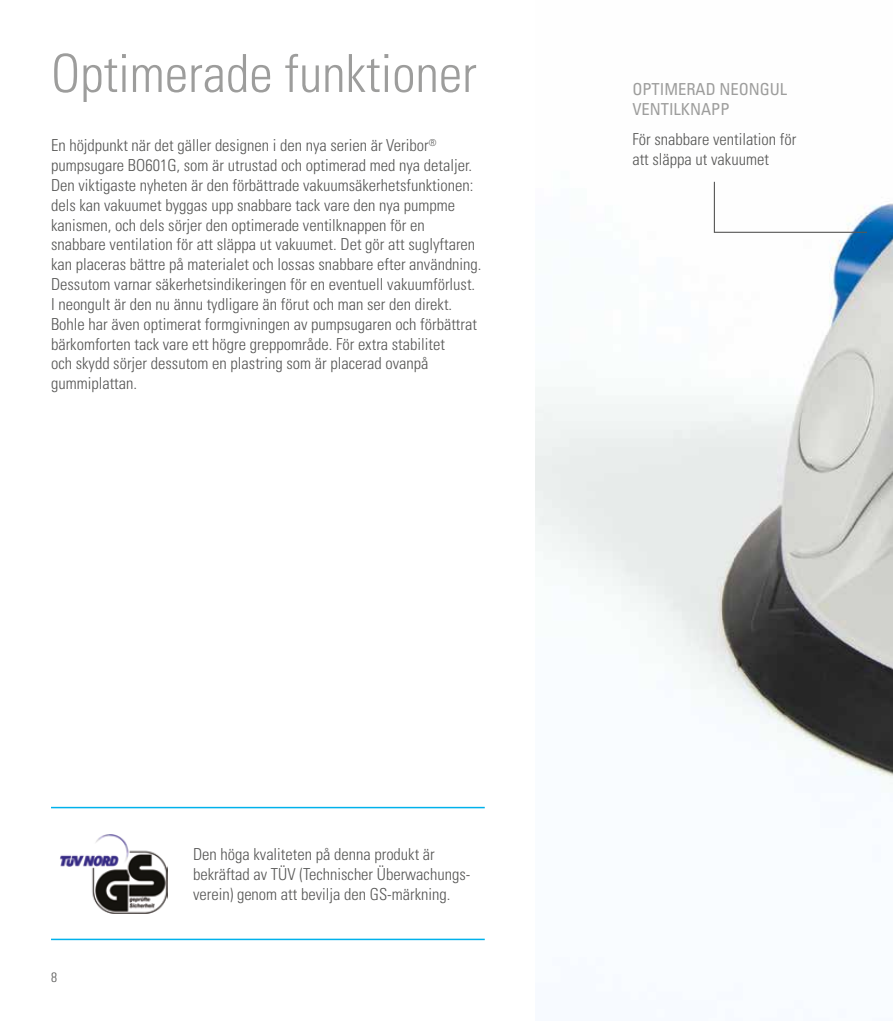
<style>
.page{position:relative;width:893px;height:1021px;background:#fff}
.page>*{position:absolute;margin:0;border:0;box-sizing:border-box;transform-origin:0 0}
.t1{font:300 condensed 52.5px "Univers";color:#9d9d9c}
.t2{font:300 condensed 16.5px/19.8px "Univers";color:#575756}
.t3{font:condensed 16.5px/19.8px "Univers";color:#9d9d9c}
.t4{font:300 condensed 13.5px "Univers";color:#575756}
</style>
<div class="page">
<img style="left:536px;top:203px;width:357px;height:581px">
<img style="left:60px;top:834px;width:108px;height:79px">
<svg style="left:713px;top:181px;width:155px;height:52px"></svg>
<hr style="left:51px;top:806px;width:434px;height:2px;background:#00b1eb">
<hr style="left:51px;top:938px;width:434px;height:2px;background:#00b1eb">
<h1 class="t1" style="left:51px;top:42px;width:427px">Optimerade funktioner</h1>
<p class="t2" style="left:51px;top:136px;width:432px">En höjdpunkt när det gäller designen i den nya serien är Veribor<sup>® </sup>pumpsugare BO601G, som är utrustad och optimerad med nya detaljer.<br>Den viktigaste nyheten är den förbättrade vakuumsäkerhetsfunktionen: dels kan vakuumet byggas upp snabbare tack vare den nya pumpme kanismen, och dels sörjer den optimerade ventilknappen för en snabbare ventilation för att släppa ut vakuumet. Det gör att suglyftaren kan placeras bättre på materialet och lossas snabbare efter användning.<br>Dessutom varnar säkerhetsindikeringen för en eventuell vakuumförlust.<br>I neongult är den nu ännu tydligare än förut och man ser den direkt.<br>Bohle har även optimerat formgivningen av pumpsugaren och förbättrat bärkomforten tack vare ett högre greppområde. För extra stabilitet<br>och skydd sörjer dessutom en plastring som är placerad ovanpå gummiplattan.</p>
<p class="t3" style="left:632px;top:79px;width:156px">OPTIMERAD NEONGUL<br>VENTILKNAPP</p>
<p class="t2" style="left:632px;top:129px;width:165px">För snabbare ventilation för att släppa ut vakuumet</p>
<p class="t4" style="left:51px;top:968px;width:7px">8</p>
<p class="t2" style="left:193px;top:844px;width:279px">Den höga kvaliteten på denna produkt är bekräftad av TÜV (Technischer Überwachungs&shy;verein) genom att bevilja den GS-märkning.</p>
</div>
